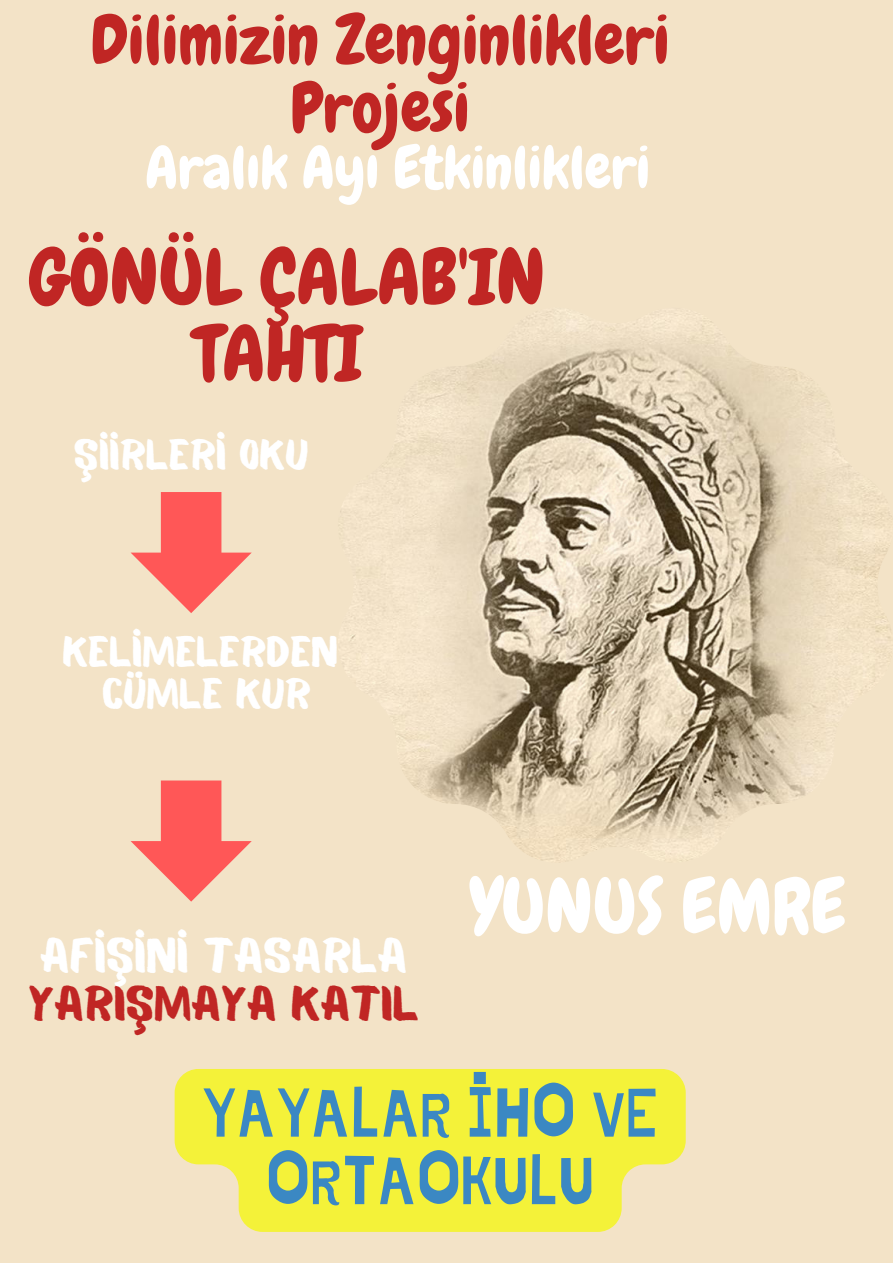
<style>
.page{position:relative;width:893px;height:1263px;background:#f3e3c7}
.page>*{position:absolute;margin:0;border:0;box-sizing:border-box;transform-origin:0 0}
.t1{font:77.25px/76.4px "Chewy";color:#c02624;text-align:center}
.t2{font:75px "Chewy";color:#fff}
.t3{font:68.4px/67.6px "Chewy";color:#c02624;text-align:center}
.t4{font:68.4px/67.5px "Jingleberry";color:#3b88c3;text-align:center}
.t5{font:59.1px "Chewy";color:#fff}
.t6{font:48.53px "Balmy";color:#fff}
.t7{font:48.53px "Balmy";color:#c02624}
.t8{font:42.53px "Balmy";color:#fff}
</style>
<div class="page">
<img style="left:338px;top:309px;width:554px;height:553px">
<svg style="left:131px;top:492px;width:121px;height:121px"></svg>
<svg style="left:131px;top:780px;width:121px;height:122px"></svg>
<svg style="left:175px;top:1069px;width:510px;height:163px;background:#f3f048"></svg>
<p class="t3" style="left:91px;top:7px;width:580px">Dilimizin Zenginlikleri<br>Projesi</p>
<p class="t5" style="left:145px;top:130px;width:506px">Aralık Ayı Etkinlikleri</p>
<p class="t1" style="left:29px;top:239px;width:517px">GÖNÜL ÇALAB'IN<br>TAHTI</p>
<p class="t8" style="left:74px;top:438px;width:236px">ŞİİRLERİ OKU</p>
<p class="t8" style="left:62px;top:635px;width:277px">KELİMELERDEN</p>
<p class="t8" style="left:102px;top:677px;width:210px">CÜMLE KUR</p>
<p class="t2" style="left:469px;top:859px;width:378px">YUNUS EMRE</p>
<p class="t6" style="left:40px;top:936px;width:369px">AFİŞİNİ TASARLA</p>
<p class="t7" style="left:28px;top:984px;width:392px">YARIŞMAYA KATIL</p>
<p class="t4" style="left:202px;top:1082px;width:458px">YAYALAR İHO VE<br>ORTAOKULU</p>
</div>
